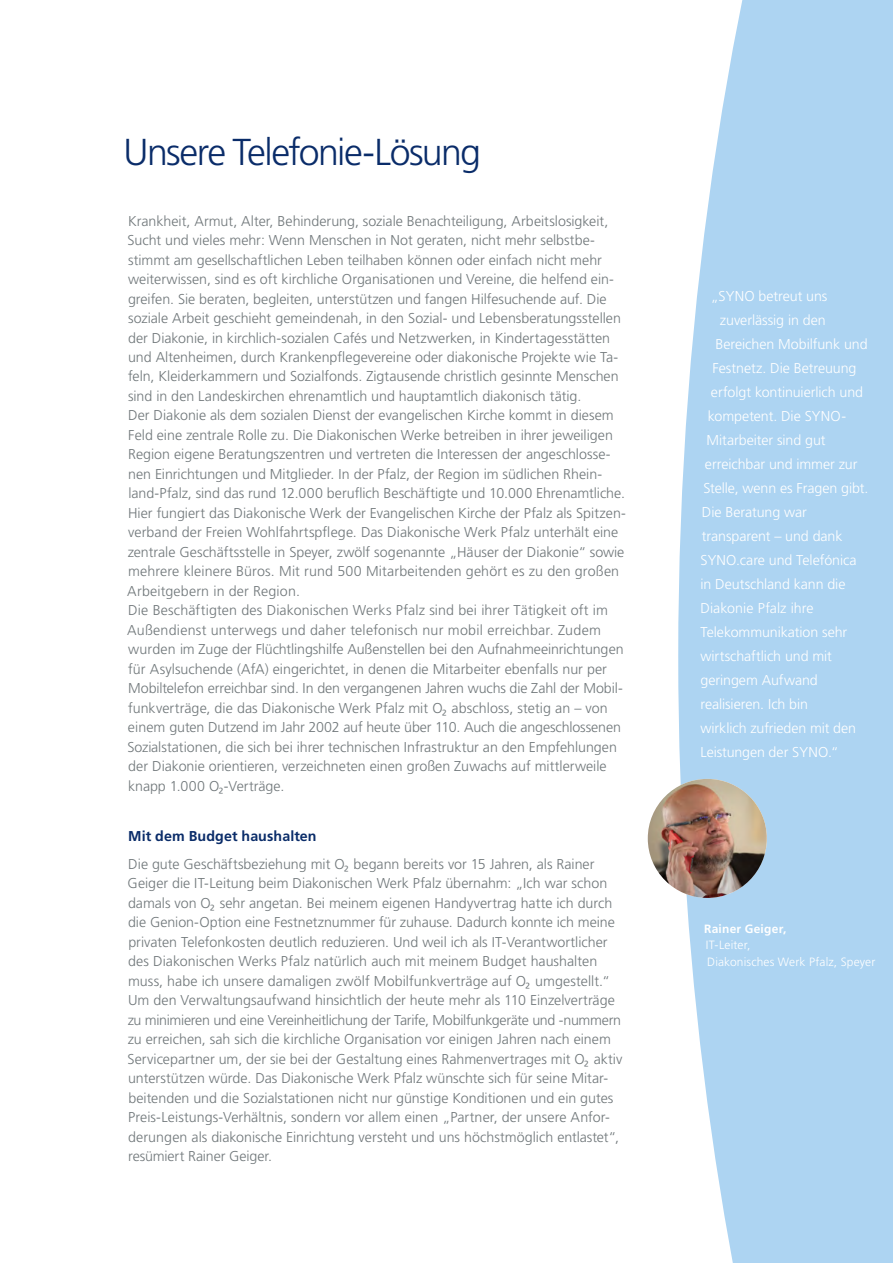
<style>
.page{position:relative;width:893px;height:1263px;background:#fff}
.page>*{position:absolute;margin:0;border:0;box-sizing:border-box;transform-origin:0 0}
.t1{font:300 37.5px "O2 Frutiger";letter-spacing:-.04em;color:#0a2c69}
.t2{font:300 14.25px/19.5px "O2 Frutiger";color:#70777a}
.t3{font:300 14.25px "O2 Frutiger";letter-spacing:-.005em;color:#fff}
.t4{font:700 14.25px "O2 Frutiger";letter-spacing:.005em;color:#0a2c69}
.t5{font:300 12px/16.5px "O2 Frutiger";letter-spacing:.01em;color:#fff}
.t6{font:700 12px "O2 Frutiger";letter-spacing:.02em;color:#fff}
</style>
<div class="page">
<svg style="left:678px;top:0;width:215px;height:1263px;background:#b4d8f3"></svg>
<img style="left:648px;top:779px;width:119px;height:119px;border-radius:60px">
<h1 class="t1" style="left:124px;top:131px;width:359px">Unsere Telefonie-Lösung</h1>
<p class="t2" style="left:127px;top:211px;width:500px">Krankheit, Armut, Alter, Behinderung, soziale Benachteiligung, Arbeitslosigkeit, Sucht und vieles mehr: Wenn Menschen in Not geraten, nicht mehr selbstbe&shy;stimmt am gesellschaftlichen Leben teilhaben können oder einfach nicht mehr weiterwissen, sind es oft kirchliche Organisationen und Vereine, die helfend ein&shy;greifen. Sie beraten, begleiten, unterstützen und fangen Hilfesuchende auf. Die soziale Arbeit geschieht gemeindenah, in den Sozial- und Lebensberatungsstellen der Diakonie, in kirchlich-sozialen Cafés und Netzwerken, in Kindertagesstätten und Altenheimen, durch Krankenpflegevereine oder diakonische Projekte wie Ta&shy;feln, Kleiderkammern und Sozialfonds. Zigtausende christlich gesinnte Menschen sind in den Landeskirchen ehrenamtlich und hauptamtlich diakonisch tätig.<br>Der Diakonie als dem sozialen Dienst der evangelischen Kirche kommt in diesem Feld eine zentrale Rolle zu. Die Diakonischen Werke betreiben in ihrer jeweiligen Region eigene Beratungszentren und vertreten die Interessen der angeschlosse&shy;nen Einrichtungen und Mitglieder. In der Pfalz, der Region im südlichen Rhein&shy;land-Pfalz, sind das rund 12.000 beruflich Beschäftigte und 10.000 Ehrenamtliche.<br>Hier fungiert das Diakonische Werk der Evangelischen Kirche der Pfalz als Spitzen&shy;verband der Freien Wohlfahrtspflege. Das Diakonische Werk Pfalz unterhält eine zentrale Geschäftsstelle in Speyer, zwölf sogenannte „Häuser der Diakonie“ sowie mehrere kleinere Büros. Mit rund 500 Mitarbeitenden gehört es zu den großen Arbeitgebern in der Region.<br>Die Beschäftigten des Diakonischen Werks Pfalz sind bei ihrer Tätigkeit oft im Außendienst unterwegs und daher telefonisch nur mobil erreichbar. Zudem wurden im Zuge der Flüchtlingshilfe Außenstellen bei den Aufnahmeeinrichtungen für Asylsuchende (AfA) eingerichtet, in denen die Mitarbeiter ebenfalls nur per Mobiltelefon erreichbar sind. In den vergangenen Jahren wuchs die Zahl der Mobil&shy;funkverträge, die das Diakonische Werk Pfalz mit œ abschloss, stetig an – von einem guten Dutzend im Jahr 2002 auf heute über 110. Auch die angeschlossenen Sozialstationen, die sich bei ihrer technischen Infrastruktur an den Empfehlungen der Diakonie orientieren, verzeichneten einen großen Zuwachs auf mittlerweile knapp 1.000 œ-Verträge.</p>
<p class="t4" style="left:128px;top:827px;width:190px">Mit dem Budget haushalten</p>
<p class="t2" style="left:128px;top:854px;width:496px">Die gute Geschäftsbeziehung mit œ begann bereits vor 15 Jahren, als Rainer Geiger die IT-Leitung beim Diakonischen Werk Pfalz übernahm: „Ich war schon damals von œ sehr angetan. Bei meinem eigenen Handyvertrag hatte ich durch die Genion-Option eine Festnetznummer für zuhause. Dadurch konnte ich meine privaten Telefonkosten deutlich reduzieren. Und weil ich als IT-Verantwortlicher des Diakonischen Werks Pfalz natürlich auch mit meinem Budget haushalten muss, habe ich unsere damaligen zwölf Mobilfunkverträge auf œ umgestellt.“ Um den Verwaltungsaufwand hinsichtlich der heute mehr als 110 Einzelverträge zu minimieren und eine Vereinheitlichung der Tarife, Mobilfunkgeräte und -nummern zu erreichen, sah sich die kirchliche Organisation vor einigen Jahren nach einem Servicepartner um, der sie bei der Gestaltung eines Rahmenvertrages mit œ aktiv unterstützen würde. Das Diakonische Werk Pfalz wünschte sich für seine Mitar&shy;beitenden und die Sozialstationen nicht nur günstige Konditionen und ein gutes Preis-Leistungs-Verhältnis, sondern vor allem einen „Partner, der unsere Anfor&shy;derungen als diakonische Einrichtung versteht und uns höchstmöglich entlastet“, resümiert Rainer Geiger.</p>
<p class="t3" style="left:711px;top:288px;width:118px">„SYNO betreut uns</p>
<p class="t3" style="left:720px;top:312px;width:107px">zuverlässig in den</p>
<p class="t3" style="left:715px;top:336px;width:154px">Bereichen Mobilfunk und</p>
<p class="t3" style="left:712px;top:360px;width:145px">Festnetz. Die Betreuung</p>
<p class="t3" style="left:711px;top:384px;width:154px">erfolgt kontinuierlich und</p>
<p class="t3" style="left:708px;top:408px;width:140px">kompetent. Die SYNO-</p>
<p class="t3" style="left:706px;top:432px;width:121px">Mitarbeiter sind gut</p>
<p class="t3" style="left:705px;top:456px;width:154px">erreichbar und immer zur</p>
<p class="t3" style="left:703px;top:480px;width:166px">Stelle, wenn es Fragen gibt.</p>
<p class="t3" style="left:702px;top:504px;width:106px">Die Beratung war</p>
<p class="t3" style="left:702px;top:528px;width:142px">transparent – und dank</p>
<p class="t3" style="left:700px;top:552px;width:158px">SYNO.care und Telefónica</p>
<p class="t3" style="left:700px;top:576px;width:147px">in Deutschland kann die</p>
<p class="t3" style="left:700px;top:600px;width:115px">Diakonie Pfalz ihre</p>
<p class="t3" style="left:700px;top:624px;width:148px">Telekommunikation sehr</p>
<p class="t3" style="left:700px;top:648px;width:133px">wirtschaftlich und mit</p>
<p class="t3" style="left:700px;top:672px;width:119px">geringem Aufwand</p>
<p class="t3" style="left:700px;top:696px;width:109px">realisieren. Ich bin</p>
<p class="t3" style="left:700px;top:720px;width:157px">wirklich zufrieden mit den</p>
<p class="t3" style="left:700px;top:744px;width:140px">Leistungen der SYNO.“</p>
<p class="t6" style="left:704px;top:921px;width:84px">Rainer Geiger,</p>
<p class="t5" style="left:706px;top:937px;width:171px">IT-Leiter,<br>Diakonisches Werk Pfalz, Speyer</p>
</div>
